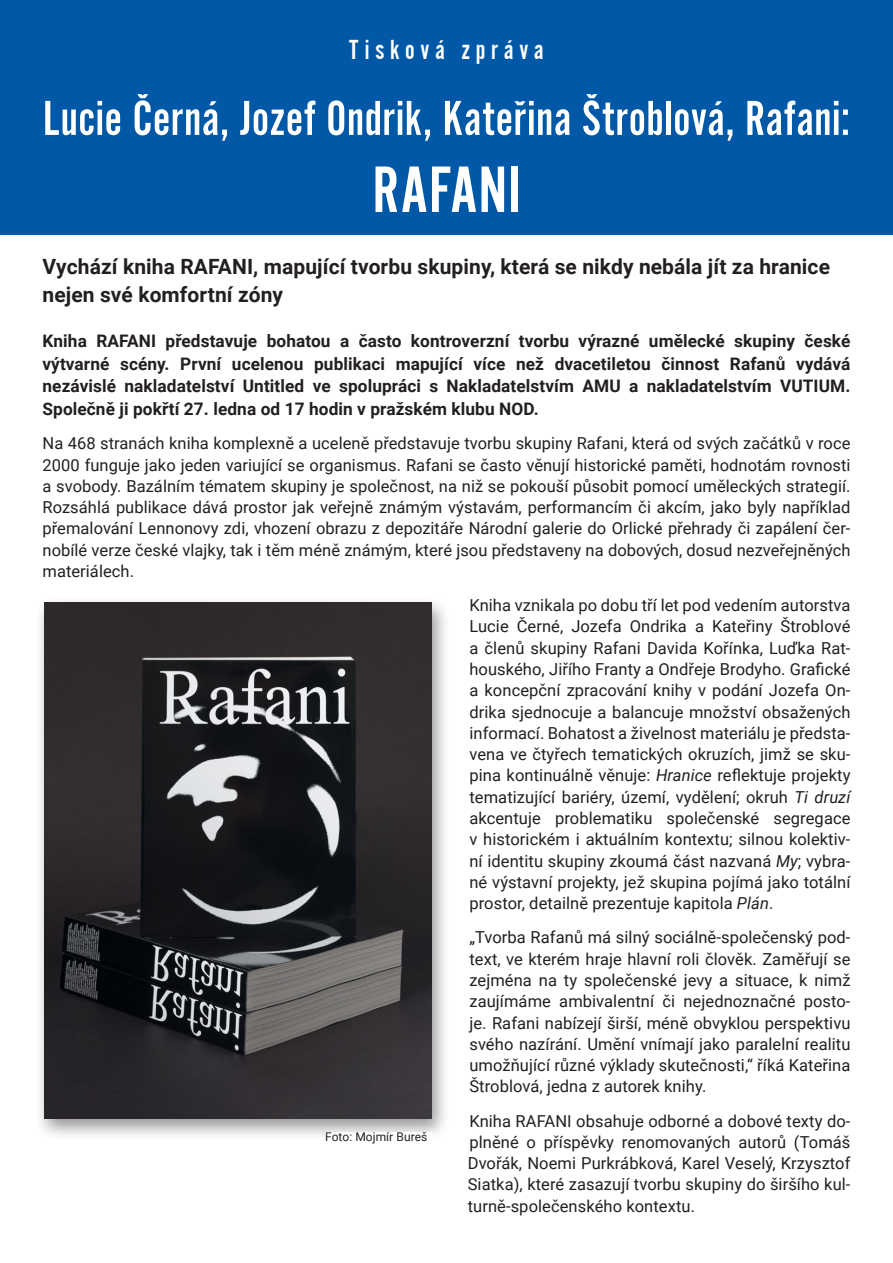
<style>
.page{position:relative;width:893px;height:1263px;background:#fff}
.page>*{position:absolute;margin:0;border:0;box-sizing:border-box;transform-origin:0 0}
.Nadpis_1{font:68.25px "Alternate Got No 2 D";letter-spacing:.015em;color:#fff}
.Nadpis_1-2{font:51px "Alternate Got No 2 D";letter-spacing:.01em;color:#fff}
.Nadpis_1-3{font:28.5px "Alternate Got No 2 D";letter-spacing:.2em;color:#fff}
.AA_Perex{font:700 21px/27.9px "Roboto";letter-spacing:.005em;color:#231f20}
.AA_Perex-2{font:700 17.25px/22.6px "Roboto";letter-spacing:.005em;color:#231f20;text-align:justify}
.AA_text{font:16.5px/21.3px "Roboto";letter-spacing:.005em;color:#231f20;text-align:justify}
.AA_text-2{font:12px "Roboto";letter-spacing:.005em;color:#231f20}
.s1{font-style:italic}
</style>
<div class="page">
<div style="left:0;top:0;width:893px;height:235px;background:#0158a6"></div>
<div style="left:34px;top:596px;width:416px;height:545px;background:#231f20;opacity:.47"></div>
<img style="left:44px;top:603px;width:387px;height:515px">
<div style="left:325px;top:1132px;width:106px;height:12px;background:#fff"></div>
<p class="Nadpis_1-3" style="left:349px;top:35px;width:196px">Tisková zpráva</p>
<p class="Nadpis_1-2" style="left:43px;top:91px;width:808px">Lucie Černá, Jozef Ondrik, Kateřina Štroblová, Rafani:</p>
<p class="Nadpis_1" style="left:372px;top:153px;width:149px">RAFANI</p>
<p class="AA_Perex" style="left:43px;top:252px;width:789px">Vychází kniha RAFANI, mapující tvorbu skupiny, která se nikdy nebála jít za hranice nejen své komfortní zóny</p>
<p class="AA_Perex-2" style="left:43px;top:329px;width:809px">Kniha RAFANI představuje bohatou a často kontroverzní tvorbu výrazné umělecké skupiny české výtvarné scény. První ucelenou publikaci mapující více než dvacetiletou činnost Rafanů vydává nezávislé nakladatelství Untitled ve spolupráci s Nakladatelstvím AMU a nakladatelstvím VUTIUM.<br>Společně ji pokřtí 27. ledna od 17 hodin v pražském klubu NOD.</p>
<p class="AA_text" style="left:43px;top:432px;width:809px">Na 468 stranách kniha komplexně a uceleně představuje tvorbu skupiny Rafani, která od svých začátků v roce 2000 funguje jako jeden variující se organismus. Rafani se často věnují historické paměti, hodnotám rovnosti a svobody. Bazálním tématem skupiny je společnost, na niž se pokouší působit pomocí uměleckých strategií.<br>Rozsáhlá publikace dává prostor jak veřejně známým výstavám, performancím či akcím, jako byly například přemalování Lennonovy zdi, vhození obrazu z depozitáře Národní galerie do Orlické přehrady či zapálení čer&shy;nobílé verze české vlajky, tak i těm méně známým, které jsou představeny na dobových, dosud nezveřejněných materiálech.</p>
<p class="AA_text" style="left:469px;top:594px;width:383px">Kniha vznikala po dobu tří let pod vedením autorstva Lucie Černé, Jozefa Ondrika a Kateřiny Štroblové a členů skupiny Rafani Davida Kořínka, Luďka Rat&shy;houského, Jiřího Franty a Ondřeje Brodyho. Grafické a koncepční zpracování knihy v podání Jozefa On&shy;drika sjednocuje a balancuje množství obsažených informací. Bohatost a živelnost materiálu je předsta&shy;vena ve čtyřech tematických okruzích, jimž se sku&shy;pina kontinuálně věnuje: <span class="s1">Hranice</span> reflektuje projekty tematizující bariéry, území, vydělení; okruh <span class="s1">Ti druzí </span>akcentuje problematiku společenské segregace v historickém i aktuálním kontextu; silnou kolektiv&shy;ní identitu skupiny zkoumá část nazvaná <span class="s1">My</span>; vybra&shy;né výstavní projekty, jež skupina pojímá jako totální prostor, detailně prezentuje kapitola <span class="s1">Plán</span>.</p>
<p class="AA_text" style="left:469px;top:926px;width:383px">„Tvorba Rafanů má silný sociálně-společenský pod&shy;text, ve kterém hraje hlavní roli člověk. Zaměřují se zejména na ty společenské jevy a situace, k nimž zaujímáme ambivalentní či nejednoznačné posto&shy;je. Rafani nabízejí širší, méně obvyklou perspektivu svého nazírání. Umění vnímají jako paralelní realitu umožňující různé výklady skutečnosti,“ říká Kateřina Štroblová, jedna z autorek knihy.</p>
<p class="AA_text" style="left:468px;top:1109px;width:384px">Kniha RAFANI obsahuje odborné a dobové texty do&shy;plněné o příspěvky renomovaných autorů (Tomáš Dvořák, Noemi Purkrábková, Karel Veselý, Krzysztof Siatka), které zasazují tvorbu skupiny do širšího kul&shy;turně-společenského kontextu.</p>
<p class="AA_text-2" style="left:325px;top:1129px;width:104px">Foto: Mojmír Bureš</p>
</div>
